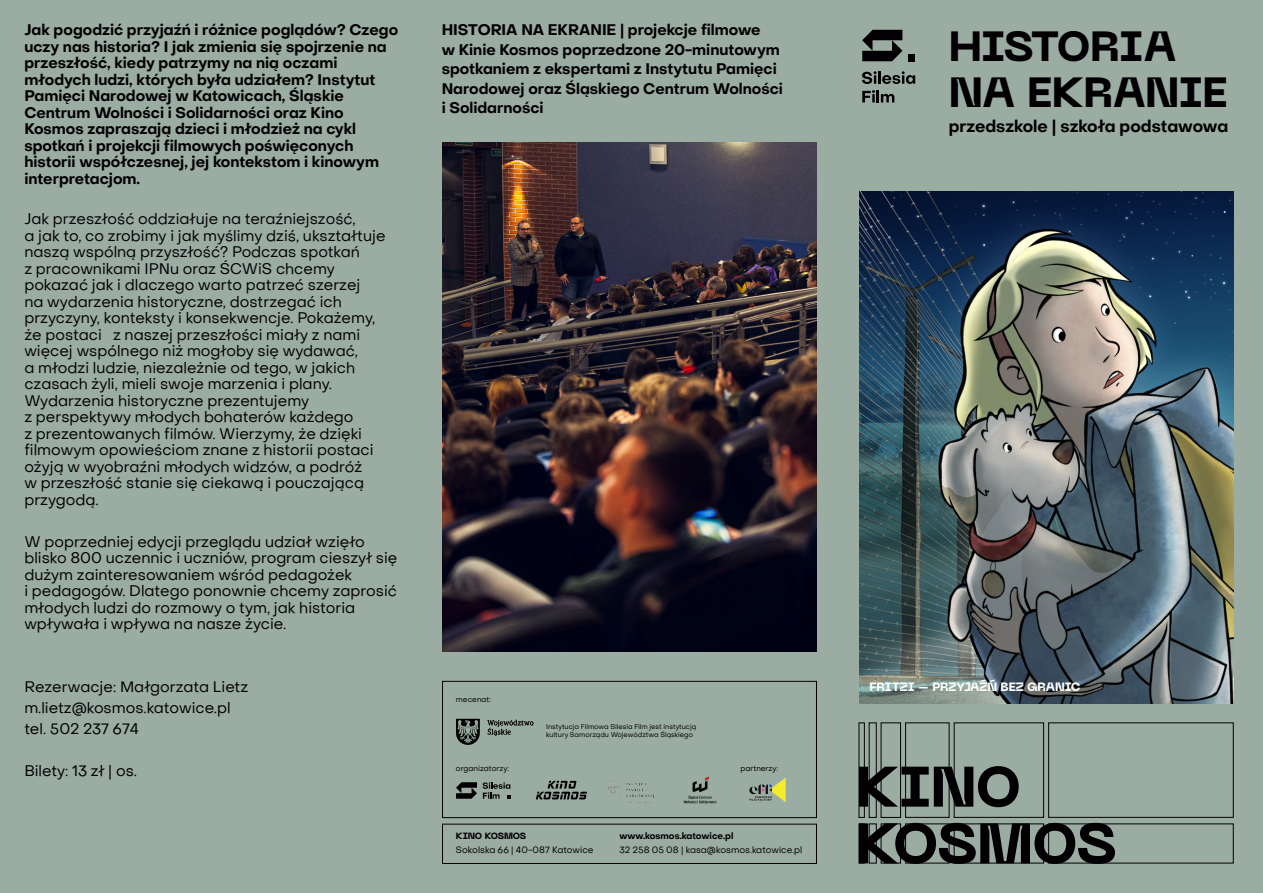
<style>
.page{position:relative;width:1263px;height:893px;background:#9bada3}
.page>*{position:absolute;margin:0;border:0;box-sizing:border-box;transform-origin:0 0}
.t1{font:800 56.7px/56.7px "Neue Machina";letter-spacing:-.03em;color:#020003}
.t2{font:800 42px/46.5px "Neue Machina";letter-spacing:-.02em;color:#020003}
.t3{font:700 16.5px "Object Sans";color:#020003}
.t4{font:15px/16.5px "Object Sans";color:#020003}
.t5{font:700 15px/16.5px "Object Sans";color:#020003}
.t6{font:800 12px "Neue Machina";letter-spacing:-.01em;color:#fff}
.t7{font:9px "Object Sans";color:#020003}
.t8{font:700 9px "Object Sans";color:#020003}
.t9{font:800 9px "Neue Machina";letter-spacing:-.03em;color:#020003}
.t10{font:7.5px "Object Sans";color:#020003}
.t11{font:6.75px/8.1px "Object Sans";color:#020003}
</style>
<div class="page">
<svg style="left:862px;top:30px;width:40px;height:31px"></svg>
<div style="left:908px;top:54px;width:7px;height:7px;background:#020003"></div>
<svg style="left:862px;top:71px;width:53px;height:13px"></svg>
<svg style="left:862px;top:90px;width:32px;height:12px"></svg>
<div style="left:442px;top:824px;width:375px;height:40px;border:1px solid #020003"></div>
<img style="left:859px;top:191px;width:374px;height:513px">
<div style="left:869px;top:824px;width:7px;height:39px;border:1px solid #020003"></div>
<div style="left:869px;top:723px;width:7px;height:95px;border:1px solid #020003"></div>
<div style="left:1048px;top:723px;width:185px;height:95px;border:1px solid #020003"></div>
<div style="left:954px;top:824px;width:90px;height:39px;border:1px solid #020003"></div>
<div style="left:954px;top:723px;width:90px;height:95px;border:1px solid #020003"></div>
<div style="left:905px;top:723px;width:44px;height:95px;border:1px solid #020003"></div>
<div style="left:881px;top:824px;width:20px;height:39px;border:1px solid #020003"></div>
<div style="left:881px;top:723px;width:20px;height:95px;border:1px solid #020003"></div>
<img style="left:442px;top:142px;width:374px;height:510px">
<svg style="left:456px;top:782px;width:21px;height:17px"></svg>
<svg style="left:483px;top:782px;width:27px;height:17px"></svg>
<svg style="left:536px;top:781px;width:51px;height:18px"></svg>
<div style="left:442px;top:681px;width:375px;height:137px;border:1px solid #020003"></div>
<img style="left:604px;top:780px;width:50px;height:23px">
<img style="left:683px;top:776px;width:34px;height:28px">
<svg style="left:749px;top:777px;width:37px;height:25px"></svg>
<svg style="left:456px;top:719px;width:24px;height:26px"></svg>
<svg style="left:487px;top:720px;width:46px;height:16px"></svg>
<p class="t5" style="left:24px;top:23px;width:375px">Jak pogodzić przyjaźń i różnice poglądów? Czego uczy nas historia? I jak zmienia się spojrzenie na przeszłość, kiedy patrzymy na nią oczami młodych ludzi, których była udziałem? Instytut Pamięci Narodowej w Katowicach, Śląskie Centrum Wolności i Solidarności oraz Kino Kosmos zapraszają dzieci i młodzież na cykl spotkań i projekcji filmowych poświęconych historii współczesnej, jej kontekstom i kinowym interpretacjom.</p>
<p class="t4" style="left:24px;top:212px;width:363px">Jak przeszłość oddziałuje na teraźniejszość,<br>a jak to, co zrobimy i jak myślimy dziś, ukształtuje naszą wspólną przyszłość? Podczas spotkań<br>z pracownikami IPNu oraz ŚCWiS chcemy pokazać jak i dlaczego warto patrzeć szerzej<br>na wydarzenia historyczne, dostrzegać ich przyczyny, konteksty i konsekwencje. Pokażemy, że postaci z naszej przeszłości miały z nami więcej wspólnego niż mogłoby się wydawać,<br>a młodzi ludzie, niezależnie od tego, w jakich czasach żyli, mieli swoje marzenia i plany.<br>Wydarzenia historyczne prezentujemy<br>z perspektywy młodych bohaterów każdego<br>z prezentowanych filmów. Wierzymy, że dzięki filmowym opowieściom znane z historii postaci ożyją w wyobraźni młodych widzów, a podróż<br>w przeszłość stanie się ciekawą i pouczającą przygodą.</p>
<p class="t4" style="left:24px;top:535px;width:375px">W poprzedniej edycji przeglądu udział wzięło blisko 800 uczennic i uczniów, program cieszył się dużym zainteresowaniem wśród pedagożek<br>i pedagogów. Dlatego ponownie chcemy zaprosić młodych ludzi do rozmowy o tym, jak historia wpływała i wpływa na nasze życie.</p>
<p class="t4" style="left:24px;top:678px;width:225px;line-height:21px">Rezerwacje: Małgorzata Lietz m.lietz@kosmos.katowice.pl tel. 502 237 674</p>
<p class="t4" style="left:24px;top:764px;width:114px">Bilety: 13 zł | os.</p>
<p class="t5" style="left:442px;top:22px;width:343px;line-height:19.5px">HISTORIA NA EKRANIE | projekcje filmowe<br>w Kinie Kosmos poprzedzone 20-minutowym spotkaniem z ekspertami z Instytutu Pamięci Narodowej oraz Śląskiego Centrum Wolności i Solidarności</p>
<p class="t10" style="left:456px;top:696px;width:37px">mecenat:</p>
<p class="t11" style="left:546px;top:723px;width:152px">Instytucja Filmowa Silesia Film jest instytucją kultury Samorządu Województwa Śląskiego</p>
<p class="t10" style="left:456px;top:766px;width:55px">organizatorzy:</p>
<p class="t10" style="left:740px;top:766px;width:39px">partnerzy:</p>
<p class="t9" style="left:456px;top:833px;width:72px">KINO KOSMOS</p>
<p class="t7" style="left:456px;top:846px;width:139px">Sokolska 66 | 40-087 Katowice</p>
<p class="t8" style="left:619px;top:833px;width:115px">www.kosmos.katowice.pl</p>
<p class="t7" style="left:619px;top:846px;width:184px">32 258 05 08 | kasa@kosmos.katowice.pl</p>
<h2 class="t2" style="left:949px;top:27px;width:280px">HISTORIA<br>NA EKRANIE</h2>
<p class="t3" style="left:949px;top:120px;width:281px">przedszkole | szkoła podstawowa</p>
<p class="t6" style="left:869px;top:682px;width:213px">FRITZI – PRZYJAŹŃ BEZ GRANIC</p>
<h1 class="t1" style="left:856px;top:764px;width:263px">KINO<br>KOSMOS</h1>
</div>
